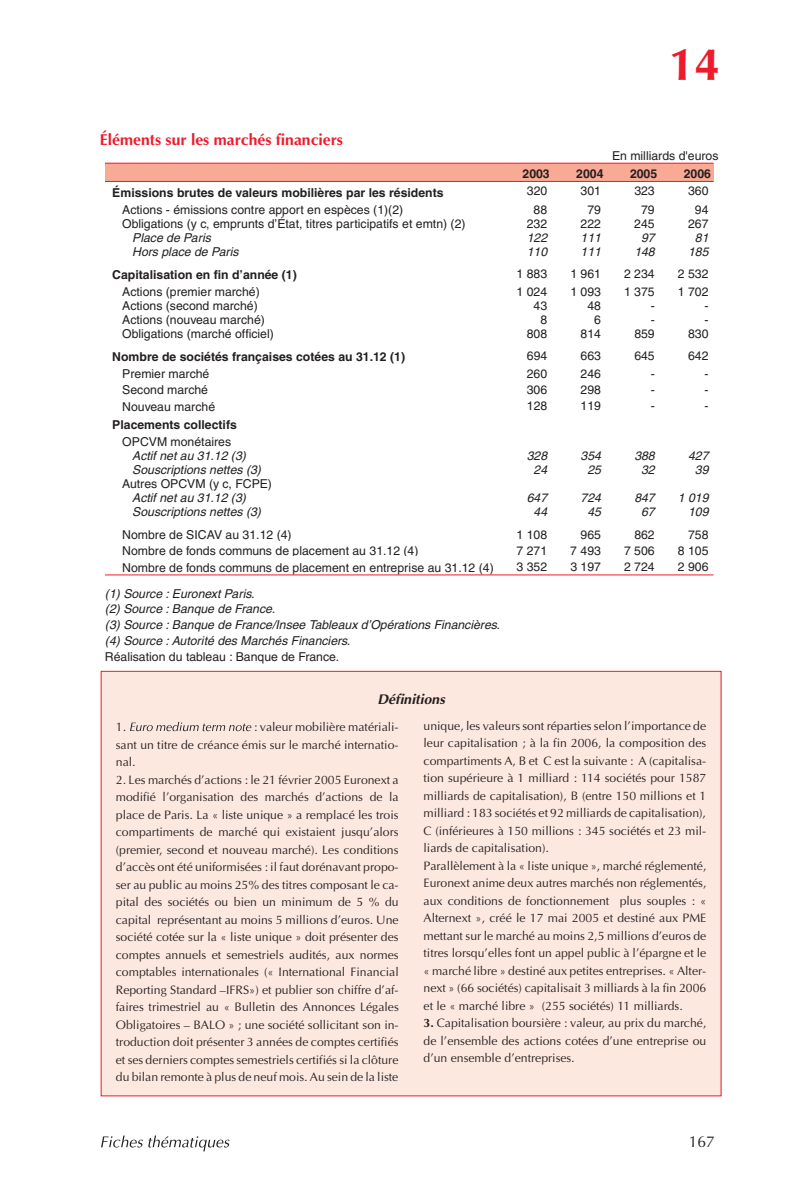
<style>
.page{position:relative;width:793px;height:1192px;background:#fff}
.page>*{position:absolute;margin:0;border:0;box-sizing:border-box;transform-origin:0 0}
.t1{font:700 45.5px "Optima";color:#ee1b2c}
.t2{font:700 15.75px "Optima";color:#ee1b2c}
.t3{font:15.75px "Optima";color:#231f20}
.t4{font:italic 700 14px "Optima";color:#231f20}
.t5{font:12.25px/17.5px "Optima";color:#231f20;text-align:justify}
.t6{font:12.25px "Helvetica";color:#231f20}
.t7{font:italic 12.25px/15.8px "Helvetica";color:#231f20}
.t8{font:700 12.25px "Helvetica";color:#231f20}
.s1{font-weight:700}
</style>
<div class="page">
<svg style="left:101px;top:1135px;width:129px;height:16px"></svg>
<div style="left:105px;top:163px;width:608px;height:18px;background:#f8aa94"></div>
<hr style="left:105px;top:163px;width:608px;height:1px;background:#ee1b2c">
<hr style="left:105px;top:181px;width:608px;height:1px;background:#ee1b2c">
<hr style="left:105px;top:575px;width:608px;height:1px;background:#ee1b2c">
<div style="left:101px;top:671px;width:620px;height:425px;background:#fde8df"></div>
<svg style="left:130px;top:722px;width:122px;height:9px"></svg>
<p class="t2" style="left:100px;top:133px;width:245px">Éléments sur les marchés financiers</p>
<h1 class="t1" style="left:669px;top:46px;width:52px">14</h1>
<p class="t6" style="left:612px;top:151px;width:108px">En milliards d'euros</p>
<p class="t8" style="left:522px;top:170px;width:29px">2003</p>
<p class="t8" style="left:576px;top:170px;width:29px">2004</p>
<p class="t8" style="left:630px;top:170px;width:29px">2005</p>
<p class="t8" style="left:684px;top:170px;width:29px">2006</p>
<p class="t8" style="left:112px;top:188px;width:333px">Émissions brutes de valeurs mobilières par les résidents</p>
<p class="t6" style="left:527px;top:187px;width:22px">320</p>
<p class="t6" style="left:580px;top:187px;width:22px">301</p>
<p class="t6" style="left:634px;top:187px;width:22px">323</p>
<p class="t6" style="left:688px;top:187px;width:22px">360</p>
<p class="t6" style="left:122px;top:205px;width:282px">Actions - émissions contre apport en espèces (1)(2)</p>
<p class="t6" style="left:533px;top:205px;width:15px">88</p>
<p class="t6" style="left:587px;top:205px;width:15px">79</p>
<p class="t6" style="left:641px;top:205px;width:15px">79</p>
<p class="t6" style="left:695px;top:205px;width:15px">94</p>
<p class="t6" style="left:122px;top:219px;width:345px">Obligations (y c, emprunts d’État, titres participatifs et emtn) (2)</p>
<p class="t6" style="left:527px;top:219px;width:22px">232</p>
<p class="t6" style="left:580px;top:219px;width:22px">222</p>
<p class="t6" style="left:634px;top:219px;width:22px">245</p>
<p class="t6" style="left:688px;top:219px;width:22px">267</p>
<p class="t7" style="left:132px;top:231px;width:83px">Place de Paris</p>
<p class="t7" style="left:527px;top:231px;width:24px">122</p>
<p class="t7" style="left:580px;top:231px;width:24px">111</p>
<p class="t7" style="left:641px;top:231px;width:18px">97</p>
<p class="t7" style="left:695px;top:231px;width:18px">81</p>
<p class="t7" style="left:132px;top:245px;width:110px">Hors place de Paris</p>
<p class="t7" style="left:527px;top:245px;width:24px">110</p>
<p class="t7" style="left:580px;top:245px;width:24px">111</p>
<p class="t7" style="left:634px;top:245px;width:24px">148</p>
<p class="t7" style="left:688px;top:245px;width:24px">185</p>
<p class="t8" style="left:112px;top:270px;width:186px">Capitalisation en fin d’année (1)</p>
<p class="t6" style="left:516px;top:269px;width:32px">1 883</p>
<p class="t6" style="left:570px;top:269px;width:32px">1 961</p>
<p class="t6" style="left:624px;top:269px;width:32px">2 234</p>
<p class="t6" style="left:678px;top:269px;width:32px">2 532</p>
<p class="t6" style="left:122px;top:287px;width:139px">Actions (premier marché)</p>
<p class="t6" style="left:516px;top:287px;width:32px">1 024</p>
<p class="t6" style="left:570px;top:287px;width:32px">1 093</p>
<p class="t6" style="left:624px;top:287px;width:32px">1 375</p>
<p class="t6" style="left:678px;top:287px;width:32px">1 702</p>
<p class="t6" style="left:122px;top:301px;width:137px">Actions (second marché)</p>
<p class="t6" style="left:533px;top:301px;width:15px">43</p>
<p class="t6" style="left:587px;top:301px;width:15px">48</p>
<p class="t6" style="left:650px;top:301px;width:6px">-</p>
<p class="t6" style="left:704px;top:301px;width:6px">-</p>
<p class="t6" style="left:122px;top:315px;width:144px">Actions (nouveau marché)</p>
<p class="t6" style="left:540px;top:315px;width:8px">8</p>
<p class="t6" style="left:594px;top:315px;width:8px">6</p>
<p class="t6" style="left:650px;top:315px;width:6px">-</p>
<p class="t6" style="left:704px;top:315px;width:6px">-</p>
<p class="t6" style="left:122px;top:329px;width:153px">Obligations (marché officiel)</p>
<p class="t6" style="left:527px;top:329px;width:22px">808</p>
<p class="t6" style="left:580px;top:329px;width:22px">814</p>
<p class="t6" style="left:634px;top:329px;width:22px">859</p>
<p class="t6" style="left:688px;top:329px;width:22px">830</p>
<p class="t8" style="left:112px;top:352px;width:294px">Nombre de sociétés françaises cotées au 31.12 (1)</p>
<p class="t6" style="left:527px;top:351px;width:22px">694</p>
<p class="t6" style="left:580px;top:351px;width:22px">663</p>
<p class="t6" style="left:634px;top:351px;width:22px">645</p>
<p class="t6" style="left:688px;top:351px;width:22px">642</p>
<p class="t6" style="left:122px;top:369px;width:89px">Premier marché</p>
<p class="t6" style="left:527px;top:369px;width:22px">260</p>
<p class="t6" style="left:580px;top:369px;width:22px">246</p>
<p class="t6" style="left:650px;top:369px;width:6px">-</p>
<p class="t6" style="left:704px;top:369px;width:6px">-</p>
<p class="t6" style="left:122px;top:385px;width:87px">Second marché</p>
<p class="t6" style="left:527px;top:385px;width:22px">306</p>
<p class="t6" style="left:580px;top:385px;width:22px">298</p>
<p class="t6" style="left:650px;top:385px;width:6px">-</p>
<p class="t6" style="left:704px;top:385px;width:6px">-</p>
<p class="t6" style="left:122px;top:402px;width:94px">Nouveau marché</p>
<p class="t6" style="left:527px;top:401px;width:22px">128</p>
<p class="t6" style="left:580px;top:401px;width:22px">119</p>
<p class="t6" style="left:650px;top:401px;width:6px">-</p>
<p class="t6" style="left:704px;top:401px;width:6px">-</p>
<p class="t8" style="left:112px;top:420px;width:126px">Placements collectifs</p>
<p class="t6" style="left:122px;top:437px;width:110px">OPCVM monétaires</p>
<p class="t7" style="left:132px;top:449px;width:118px">Actif net au 31.12 (3)</p>
<p class="t7" style="left:527px;top:449px;width:24px">328</p>
<p class="t7" style="left:580px;top:449px;width:24px">354</p>
<p class="t7" style="left:634px;top:449px;width:24px">388</p>
<p class="t7" style="left:688px;top:449px;width:24px">427</p>
<p class="t7" style="left:132px;top:463px;width:133px">Souscriptions nettes (3)</p>
<p class="t7" style="left:533px;top:463px;width:18px">24</p>
<p class="t7" style="left:587px;top:463px;width:18px">25</p>
<p class="t7" style="left:641px;top:463px;width:18px">32</p>
<p class="t7" style="left:695px;top:463px;width:18px">39</p>
<p class="t6" style="left:122px;top:479px;width:151px">Autres OPCVM (y c, FCPE)</p>
<p class="t7" style="left:132px;top:491px;width:118px">Actif net au 31.12 (3)</p>
<p class="t7" style="left:527px;top:491px;width:24px">647</p>
<p class="t7" style="left:580px;top:491px;width:24px">724</p>
<p class="t7" style="left:634px;top:491px;width:24px">847</p>
<p class="t7" style="left:678px;top:491px;width:35px">1 019</p>
<p class="t7" style="left:132px;top:505px;width:133px">Souscriptions nettes (3)</p>
<p class="t7" style="left:533px;top:505px;width:18px">44</p>
<p class="t7" style="left:587px;top:505px;width:18px">45</p>
<p class="t7" style="left:641px;top:505px;width:18px">67</p>
<p class="t7" style="left:688px;top:505px;width:24px">109</p>
<p class="t6" style="left:122px;top:530px;width:171px">Nombre de SICAV au 31.12 (4)</p>
<p class="t6" style="left:516px;top:530px;width:32px">1 108</p>
<p class="t6" style="left:580px;top:530px;width:22px">965</p>
<p class="t6" style="left:634px;top:530px;width:22px">862</p>
<p class="t6" style="left:688px;top:530px;width:22px">758</p>
<p class="t6" style="left:122px;top:546px;width:298px">Nombre de fonds communs de placement au 31.12 (4)</p>
<p class="t6" style="left:516px;top:546px;width:32px">7 271</p>
<p class="t6" style="left:570px;top:546px;width:32px">7 493</p>
<p class="t6" style="left:624px;top:546px;width:32px">7 506</p>
<p class="t6" style="left:678px;top:546px;width:32px">8 105</p>
<p class="t6" style="left:122px;top:563px;width:373px">Nombre de fonds communs de placement en entreprise au 31.12 (4)</p>
<p class="t6" style="left:516px;top:562px;width:32px">3 352</p>
<p class="t6" style="left:570px;top:562px;width:32px">3 197</p>
<p class="t6" style="left:624px;top:562px;width:32px">2 724</p>
<p class="t6" style="left:678px;top:562px;width:32px">2 906</p>
<p class="t7" style="left:105px;top:586px;width:399px">(1) Source : Euronext Paris.<br>(2) Source : Banque de France.<br>(3) Source : Banque de France/Insee Tableaux d’Opérations Financières. (4) Source : Autorité des Marchés Financiers.</p>
<p class="t6" style="left:105px;top:652px;width:236px">Réalisation du tableau : Banque de France.</p>
<p class="t4" style="left:377px;top:693px;width:72px">Définitions</p>
<p class="t5" style="left:116px;top:719px;width:12px">1.</p>
<p class="t5" style="left:423px;top:718px;width:284px;text-align:left">unique, les valeurs sont réparties selon l’importance de leur capitalisation ; à la fin 2006, la composition des compartiments A, B et C est la suivante : A (capitalisa&shy;tion supérieure à 1 milliard : 114 sociétés pour 1587 milliards de capitalisation), B (entre 150 millions et 1 milliard : 183 sociétés et 92 milliards de capitalisation), C (inférieures à 150 millions : 345 sociétés et 23 mil&shy;liards de capitalisation).<br>Parallèlement à la « liste unique », marché réglementé, Euronext anime deux autres marchés non réglementés, aux conditions de fonctionnement plus souples : « Alternext », créé le 17 mai 2005 et destiné aux PME mettant sur le marché au moins 2,5 millions d’euros de titres lorsqu’elles font un appel public à l’épargne et le « marché libre » destiné aux petites entreprises. « Alter&shy;next » (66 sociétés) capitalisait 3 milliards à la fin 2006 et le « marché libre » (255 sociétés) 11 milliards.</p>
<p class="t5" style="left:423px;top:1015px;width:284px"><span class="s1">3.</span> Capitalisation boursière : valeur, au prix du marché, de l’ensemble des actions cotées d’une entreprise ou d’un ensemble d’entreprises.</p>
<p class="t5" style="left:116px;top:719px;width:284px;text-indent:138px">: valeur mobilière matériali&shy;sant un titre de créance émis sur le marché internatio&shy;nal.</p>
<p class="t5" style="left:116px;top:772px;width:284px">2. Les marchés d’actions : le 21 février 2005 Euronext a modifié l’organisation des marchés d’actions de la place de Paris. La « liste unique » a remplacé les trois compartiments de marché qui existaient jusqu’alors (premier, second et nouveau marché). Les conditions d’accès ont été uniformisées : il faut dorénavant propo&shy;ser au public au moins 25% des titres composant le ca&shy;pital des sociétés ou bien un minimum de 5 % du capital représentant au moins 5 millions d’euros. Une société cotée sur la « liste unique » doit présenter des comptes annuels et semestriels audités, aux normes comptables internationales (« International Financial Reporting Standard –IFRS») et publier son chiffre d’af&shy;faires trimestriel au « Bulletin des Annonces Légales Obligatoires – BALO » ; une société sollicitant son in&shy;troduction doit présenter 3 années de comptes certifiés et ses derniers comptes semestriels certifiés si la clôture du bilan remonte à plus de neuf mois. Au sein de la liste</p>
<p class="t3" style="left:688px;top:1135px;width:28px">167</p>
</div>
